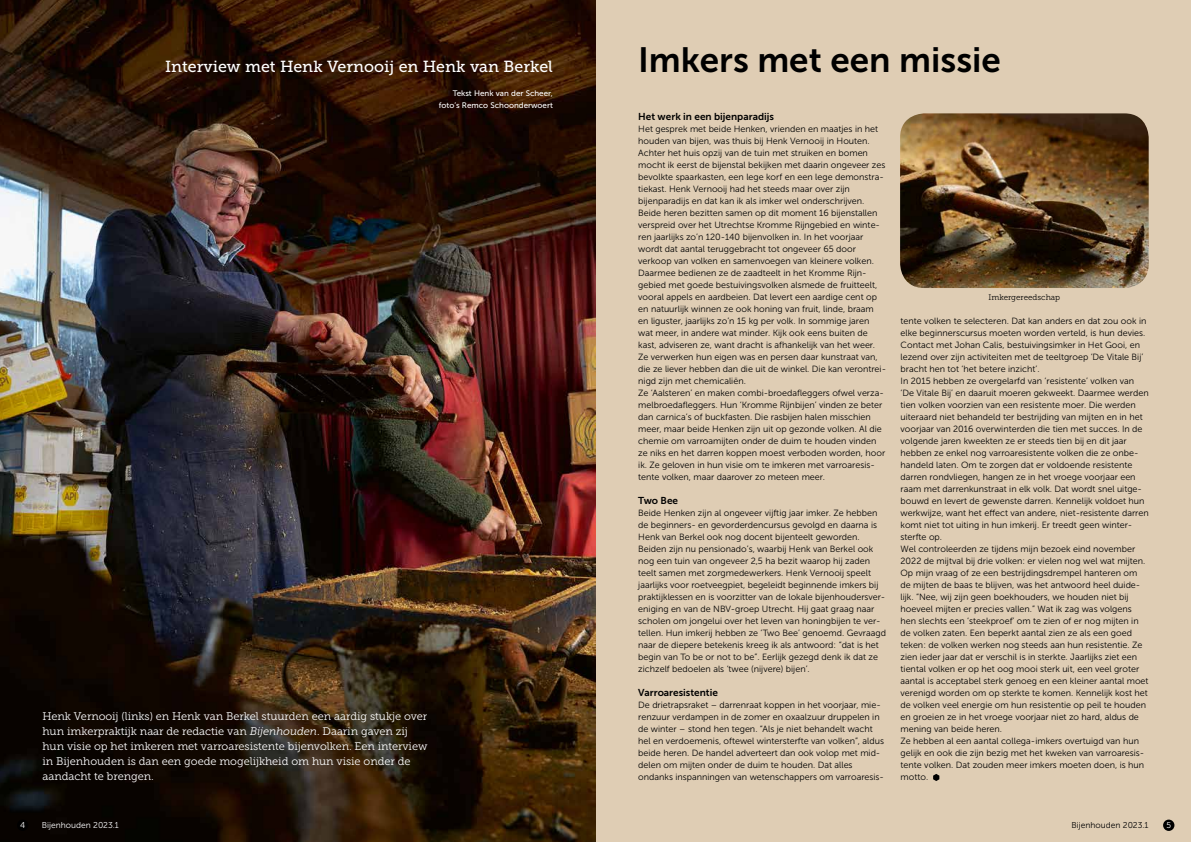
<style>
.page{position:relative;width:1191px;height:842px;background:#fff}
.page>*{position:absolute;margin:0;border:0;box-sizing:border-box;transform-origin:0 0}
.t1{font:35px "Museo Sans 700";color:#000}
.t2{font:16px "Museo Slab 500";color:#fff}
.t3{font:11px/15px "Museo Slab 300";letter-spacing:-.005em;color:#fff}
.t4{font:10px "Museo Sans 700";color:#000}
.t5{font:9px/12px "Museo Sans 300";color:#000}
.t6{font:8.5px "Museo Sans 300";color:#fff}
.t7{font:8.5px "Museo Sans 300";color:#000}
.t8{font:8px/12px "Museo Sans 500";color:#fff;text-align:right}
.t9{font:8px "Museo Slab 300";color:#000}
.s1{font-style:italic}
</style>
<div class="page">
<div style="left:595px;top:0;width:596px;height:842px;background:#dfcdb4"></div>
<svg style="left:933px;top:774px;width:6px;height:7px"></svg>
<img style="left:0;top:0;width:595px;height:842px">
<img style="left:900px;top:113px;width:248px;height:175px">
<div style="left:1163px;top:819px;width:11px;height:12px;background:#000;border-radius:50%"></div>
<div style="left:17px;top:819px;width:11px;height:12px;background:#000;border-radius:50%"></div>
<h2 class="t2" style="left:165px;top:58px;width:389px">Interview met Henk Vernooij en Henk van Berkel</h2>
<p class="t8" style="left:439px;top:87px;width:116px">Tekst Henk van der Scheer, foto’s Remco Schoonderwoert</p>
<p class="t3" style="left:43px;top:709px;width:386px">Henk Vernooij (links) en Henk van Berkel stuurden een aardig stukje over hun imkerpraktijk naar de redactie van <span class="s1">Bijenhouden</span>. Daarin gaven zij hun visie op het imkeren met varroaresistente bijenvolken. Een interview in Bijenhouden is dan een goede mogelijkheid om hun visie onder de aandacht te brengen.</p>
<h1 class="t1" style="left:638px;top:40px;width:364px">Imkers met een missie</h1>
<p class="t4" style="left:638px;top:111px;width:137px">Het werk in een bijenparadijs</p>
<p class="t5" style="left:638px;top:123px;width:249px">Het gesprek met beide Henken, vrienden en maatjes in het houden van bijen, was thuis bij Henk Vernooij in Houten.<br>Achter het huis opzij van de tuin met struiken en bomen mocht ik eerst de bijenstal bekijken met daarin ongeveer zes bevolkte spaarkasten, een lege korf en een lege demonstra&shy;tiekast. Henk Vernooij had het steeds maar over zijn bijenparadijs en dat kan ik als imker wel onderschrijven.<br>Beide heren bezitten samen op dit moment 16 bijenstallen verspreid over het Utrechtse Kromme Rijngebied en winte&shy;ren jaarlijks zo’n 120-140 bijenvolken in. In het voorjaar wordt dat aantal teruggebracht tot ongeveer 65 door verkoop van volken en samenvoegen van kleinere volken.<br>Daarmee bedienen ze de zaadteelt in het Kromme Rijn&shy;gebied met goede bestuivingsvolken alsmede de fruitteelt, vooral appels en aardbeien. Dat levert een aardige cent op en natuurlijk winnen ze ook honing van fruit, linde, braam en liguster, jaarlijks zo’n 15 kg per volk. In sommige jaren wat meer, in andere wat minder. Kijk ook eens buiten de kast, adviseren ze, want dracht is afhankelijk van het weer.<br>Ze verwerken hun eigen was en persen daar kunstraat van, die ze liever hebben dan die uit de winkel. Die kan verontrei&shy;nigd zijn met chemicaliën.<br>Ze ‘Aalsteren’ en maken combi-broedafleggers ofwel verza&shy;melbroedafleggers. Hun ‘Kromme Rijnbijen’ vinden ze beter dan carnica’s of buckfasten. Die rasbijen halen misschien meer, maar beide Henken zijn uit op gezonde volken. Al die chemie om varroamijten onder de duim te houden vinden ze niks en het darren koppen moest verboden worden, hoor ik. Ze geloven in hun visie om te imkeren met varroaresis&shy;tente volken, maar daarover zo meteen meer.</p>
<p class="t4" style="left:638px;top:495px;width:41px">Two Bee</p>
<p class="t5" style="left:638px;top:507px;width:249px">Beide Henken zijn al ongeveer vijftig jaar imker. Ze hebben de beginners- en gevorderdencursus gevolgd en daarna is Henk van Berkel ook nog docent bijenteelt geworden.<br>Beiden zijn nu pensionado’s, waarbij Henk van Berkel ook nog een tuin van ongeveer 2,5 ha bezit waarop hij zaden teelt samen met zorgmedewerkers. Henk Vernooij speelt jaarlijks voor roetveegpiet, begeleidt beginnende imkers bij praktijklessen en is voorzitter van de lokale bijenhoudersver&shy;eniging en van de NBV-groep Utrecht. Hij gaat graag naar scholen om jongelui over het leven van honingbijen te ver&shy;tellen. Hun imkerij hebben ze ‘Two Bee’ genoemd. Gevraagd naar de diepere betekenis kreeg ik als antwoord: “dat is het begin van To be or not to be”. Eerlijk gezegd denk ik dat ze zichzelf bedoelen als ‘twee (nijvere) bijen’.</p>
<p class="t4" style="left:638px;top:687px;width:81px">Varroaresistentie</p>
<p class="t5" style="left:638px;top:699px;width:247px">De drietrapsraket – darrenraat koppen in het voorjaar, mie&shy;renzuur verdampen in de zomer en oxaalzuur druppelen in de winter – stond hen tegen. “Als je niet behandelt wacht hel en verdoemenis, oftewel wintersterfte van volken”, aldus beide heren. De handel adverteert dan ook volop met mid&shy;delen om mijten onder de duim te houden. Dat alles ondanks inspanningen van wetenschappers om varroaresis-</p>
<p class="t9" style="left:988px;top:293px;width:73px">Imkergereedschap</p>
<p class="t5" style="left:900px;top:315px;width:250px">tente volken te selecteren. Dat kan anders en dat zou ook in elke beginnerscursus moeten worden verteld, is hun devies.<br>Contact met Johan Calis, bestuivingsimker in Het Gooi, en lezend over zijn activiteiten met de teeltgroep ‘De Vitale Bij’ bracht hen tot ‘het betere inzicht’.<br>In 2015 hebben ze overgelarfd van ‘resistente’ volken van ‘De Vitale Bij’ en daaruit moeren gekweekt. Daarmee werden tien volken voorzien van een resistente moer. Die werden uiteraard niet behandeld ter bestrijding van mijten en in het voorjaar van 2016 overwinterden die tien met succes. In de volgende jaren kweekten ze er steeds tien bij en dit jaar hebben ze enkel nog varroaresistente volken die ze onbe&shy;handeld laten. Om te zorgen dat er voldoende resistente darren rondvliegen, hangen ze in het vroege voorjaar een raam met darrenkunstraat in elk volk. Dat wordt snel uitge&shy;bouwd en levert de gewenste darren. Kennelijk voldoet hun werkwijze, want het effect van andere, niet-resistente darren komt niet tot uiting in hun imkerij. Er treedt geen winter&shy;sterfte op.<br>Wel controleerden ze tijdens mijn bezoek eind november 2022 de mijtval bij drie volken: er vielen nog wel wat mijten.<br>Op mijn vraag of ze een bestrijdingsdrempel hanteren om de mijten de baas te blijven, was het antwoord heel duide&shy;lijk. “Nee, wij zijn geen boekhouders, we houden niet bij hoeveel mijten er precies vallen.” Wat ik zag was volgens hen slechts een ‘steekproef’ om te zien of er nog mijten in de volken zaten. Een beperkt aantal zien ze als een goed teken: de volken werken nog steeds aan hun resistentie. Ze zien ieder jaar dat er verschil is in sterkte. Jaarlijks ziet een tiental volken er op het oog mooi sterk uit, een veel groter aantal is acceptabel sterk genoeg en een kleiner aantal moet verenigd worden om op sterkte te komen. Kennelijk kost het de volken veel energie om hun resistentie op peil te houden en groeien ze in het vroege voorjaar niet zo hard, aldus de mening van beide heren.<br>Ze hebben al een aantal collega-imkers overtuigd van hun gelijk en ook die zijn bezig met het kweken van varroaresis&shy;tente volken. Dat zouden meer imkers moeten doen, is hun motto.</p>
<p class="t6" style="left:20px;top:820px;width:7px">4</p>
<p class="t6" style="left:42px;top:820px;width:79px">Bijenhouden 2023.1</p>
<p class="t7" style="left:1071px;top:820px;width:79px">Bijenhouden 2023.1</p>
<p class="t6" style="left:1166px;top:820px;width:6px">5</p>
</div>
